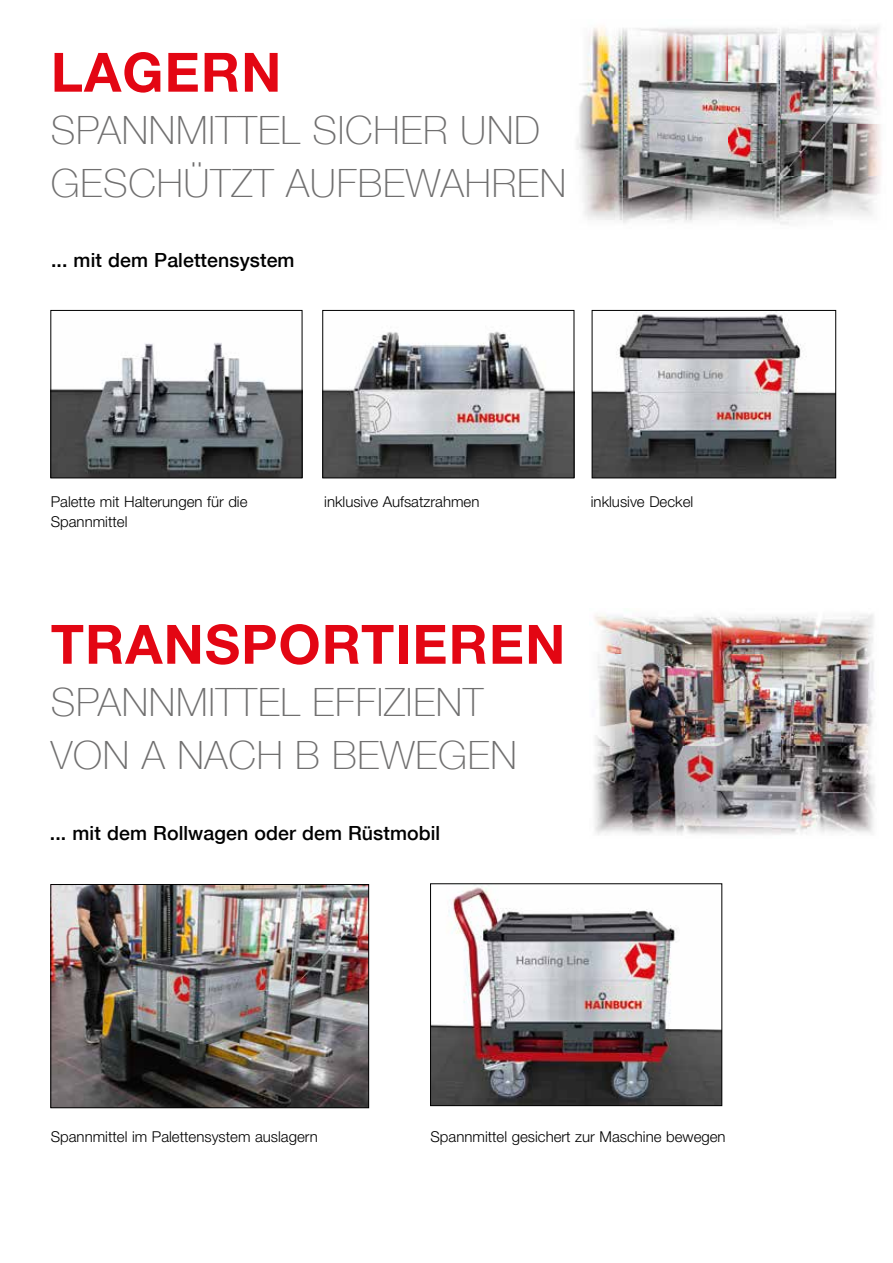
<style>
.page{position:relative;width:893px;height:1263px;background:#fff}
.page>*{position:absolute;margin:0;border:0;box-sizing:border-box;transform-origin:0 0}
.t1{font:700 54.3px "Helvetica Neue LT Com";letter-spacing:.02em;color:#e30613}
.t2{font:100 39px/52.9px "Helvetica Neue LT Com";letter-spacing:.02em;color:#706f6f}
.t3{font:500 19.5px "Helvetica Neue LT Com";letter-spacing:.005em;color:#000}
.t4{font:300 15px/20.2px "Helvetica Neue LT Pro";color:#000}
</style>
<div class="page">
<img style="left:53px;top:886px;width:314px;height:220px">
<div style="left:51px;top:884px;width:318px;height:224px;border:1px solid #000"></div>
<img style="left:576px;top:27px;width:305px;height:197px">
<img style="left:53px;top:343px;width:247px;height:133px">
<div style="left:51px;top:310px;width:251px;height:168px;border:1px solid #000"></div>
<img style="left:324px;top:331px;width:248px;height:145px">
<div style="left:322px;top:310px;width:252px;height:168px;border:1px solid #000"></div>
<img style="left:594px;top:314px;width:240px;height:162px">
<div style="left:592px;top:310px;width:244px;height:168px;border:1px solid #000"></div>
<img style="left:432px;top:885px;width:288px;height:219px">
<div style="left:430px;top:883px;width:292px;height:223px;border:1px solid #000"></div>
<img style="left:594px;top:614px;width:281px;height:221px">
<h1 class="t1" style="left:51px;top:38px;width:232px">LAGERN</h1>
<h2 class="t2" style="left:51px;top:104px;width:517px">SPANNMITTEL SICHER UND<br>GESCHÜTZT AUFBEWAHREN</h2>
<h3 class="t3" style="left:51px;top:248px;width:245px">... mit dem Palettensystem</h3>
<p class="t4" style="left:51px;top:491px;width:198px">Palette mit Halterungen für die<br>Spannmittel</p>
<p class="t4" style="left:324px;top:491px;width:157px">inklusive Aufsatzrahmen</p>
<p class="t4" style="left:591px;top:491px;width:104px">inklusive Deckel</p>
<h1 class="t1" style="left:51px;top:610px;width:516px">TRANSPORTIEREN</h1>
<h2 class="t2" style="left:51px;top:676px;width:468px">SPANNMITTEL EFFIZIENT<br>VON A NACH B BEWEGEN</h2>
<h3 class="t3" style="left:50px;top:821px;width:392px">... mit dem Rollwagen oder dem Rüstmobil</h3>
<p class="t4" style="left:51px;top:1126px;width:269px">Spannmittel im Palettensystem auslagern</p>
<p class="t4" style="left:431px;top:1126px;width:297px">Spannmittel gesichert zur Maschine bewegen</p>
</div>
